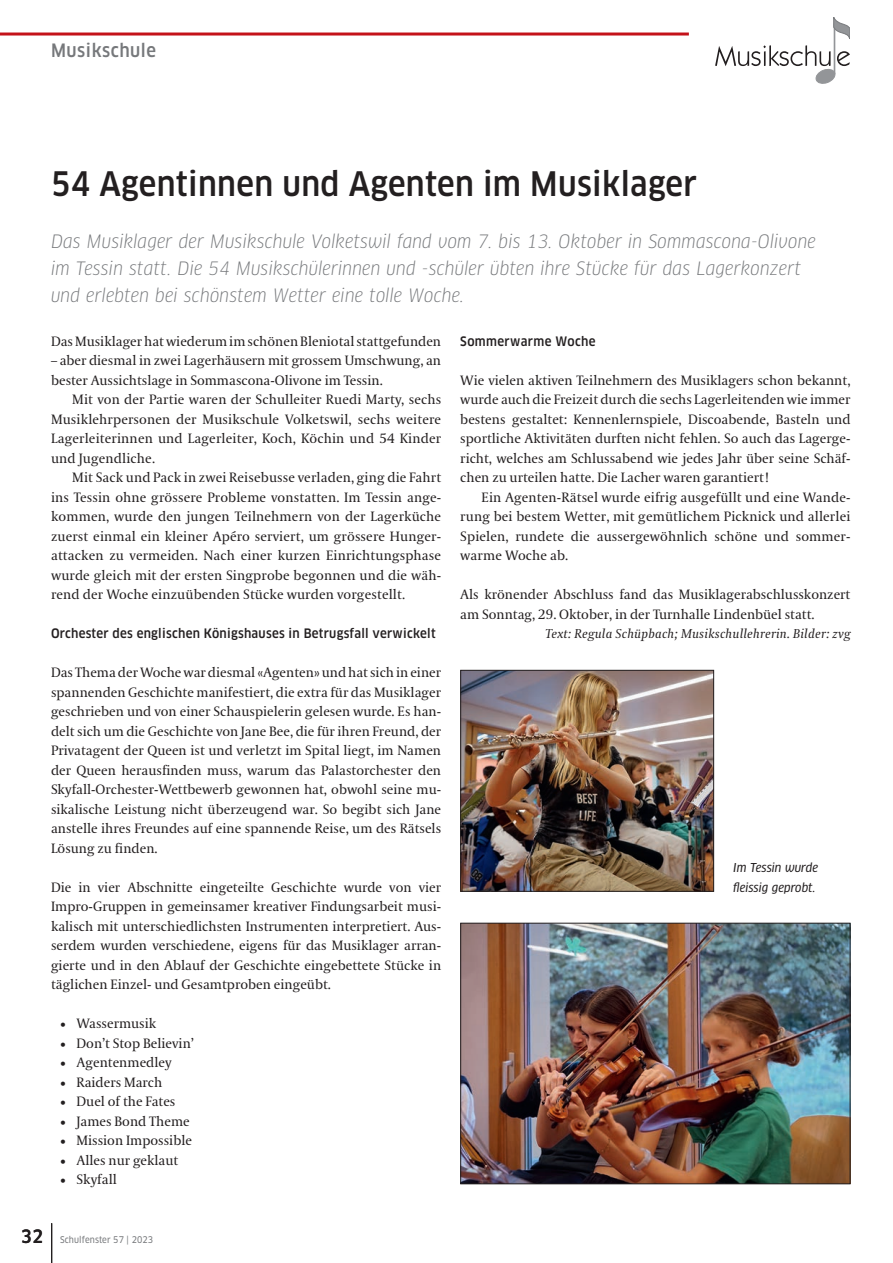
<style>
.page{position:relative;width:893px;height:1263px;background:#fff}
.page>*{position:absolute;margin:0;border:0;box-sizing:border-box;transform-origin:0 0}
.t1{font:500 33px "Clan OT Narr";letter-spacing:.01em;color:#231f20}
.t2{font:italic 18px/27px "Clan OT Narr";letter-spacing:.01em;color:#76787b}
.t3{font:500 18px "Clan OT Narr";letter-spacing:.03em;color:#76787b}
.t4{font:13.5px/19.5px "Coranto";color:#231f20;text-align:justify}
.t5{font:500 12.75px "Clan OT Narr";letter-spacing:.02em;color:#231f20}
.t6{font:italic 12.75px "Coranto";letter-spacing:.02em;color:#231f20}
.t7{font:italic 12px/19.5px "Clan OT Narr News";color:#231f20}
.t8{font:9px "Clan OT Narr News";letter-spacing:.01em;color:#76787b}
.s1{font-family:"Clan OT Narr";font-weight:500;font-size:18px;color:#231f20}
</style>
<div class="page">
<hr style="left:0;top:33px;width:689px;height:3px;background:#c4121a">
<hr style="left:51px;top:1223px;width:1px;height:40px;background:#231f20">
<img style="left:462px;top:672px;width:250px;height:218px">
<div style="left:460px;top:670px;width:254px;height:222px;border:1px solid #231f20"></div>
<img style="left:462px;top:925px;width:386px;height:257px">
<div style="left:460px;top:923px;width:390px;height:261px;border:1px solid #231f20"></div>
<svg style="left:715px;top:45px;width:135px;height:39px"></svg>
<hr style="left:834px;top:23px;width:1px;height:51px;background:#939598">
<svg style="left:834px;top:17px;width:16px;height:22px"></svg>
<h2 class="t3" style="left:51px;top:40px;width:107px">Musikschule</h2>
<h1 class="t1" style="left:51px;top:165px;width:648px">54 Agentinnen und Agenten im Musiklager</h1>
<p class="t2" style="left:51px;top:228px;width:766px">Das Musiklager der Musikschule Volketswil fand vom 7. bis 13. Oktober in Sommascona-Olivone im Tessin statt. Die 54 Musikschülerinnen und -schüler übten ihre Stücke für das Lagerkonzert und erlebten bei schönstem Wetter eine tolle Woche.</p>
<p class="t4" style="left:51px;top:332px;width:392px">Das Musiklager hat wiederum im schönen Bleniotal stattgefunden</p>
<p class="t4" style="left:51px;top:351px;width:392px">– aber diesmal in zwei Lagerhäusern mit grossem Umschwung, an bester Aussichtslage in Sommascona-Olivone im Tessin.</p>
<p class="t4" style="left:51px;top:390px;width:392px;text-indent:21px">Mit von der Partie waren der Schulleiter Ruedi Marty, sechs Musiklehrpersonen der Musikschule Volketswil, sechs weitere Lagerleiterinnen und Lagerleiter, Koch, Köchin und 54 Kinder und Jugendliche.</p>
<p class="t4" style="left:51px;top:468px;width:392px;text-indent:21px">Mit Sack und Pack in zwei Reisebusse verladen, ging die Fahrt ins Tessin ohne grössere Probleme vonstatten. Im Tessin ange&shy;kommen, wurde den jungen Teilnehmern von der Lagerküche zuerst einmal ein kleiner Apéro serviert, um grössere Hunger&shy;attacken zu vermeiden. Nach einer kurzen Einrichtungsphase wurde gleich mit der ersten Singprobe begonnen und die wäh&shy;rend der Woche einzuübenden Stücke wurden vorgestellt.</p>
<p class="t5" style="left:51px;top:626px;width:386px">Orchester des englischen Königshauses in Betrugsfall verwickelt</p>
<p class="t4" style="left:51px;top:663px;width:392px">Das Thema der Woche war diesmal «Agenten» und hat sich in einer spannenden Geschichte manifestiert, die extra für das Musiklager geschrieben und von einer Schauspielerin gelesen wurde. Es han&shy;delt sich um die Geschichte von Jane Bee, die für ihren Freund, der Privatagent der Queen ist und verletzt im Spital liegt, im Namen der Queen herausfinden muss, warum das Palastorchester den Skyfall-Orchester-Wettbewerb gewonnen hat, obwohl seine mu&shy;sikalische Leistung nicht überzeugend war. So begibt sich Jane anstelle ihres Freundes auf eine spannende Reise, um des Rätsels Lösung zu finden.</p>
<p class="t4" style="left:51px;top:878px;width:392px">Die in vier Abschnitte eingeteilte Geschichte wurde von vier Impro-Gruppen in gemeinsamer kreativer Findungsarbeit musi&shy;kalisch mit unterschiedlichsten Instrumenten interpretiert. Aus&shy;serdem wurden verschiedene, eigens für das Musiklager arran&shy;gierte und in den Ablauf der Geschichte eingebettete Stücke in täglichen Einzel- und Gesamtproben eingeübt.</p>
<p class="t4" style="left:60px;top:1014px;width:98px">• Wassermusik</p>
<p class="t4" style="left:60px;top:1034px;width:136px">• Don’t Stop Believin’</p>
<p class="t4" style="left:60px;top:1053px;width:114px">• Agentenmedley</p>
<p class="t4" style="left:60px;top:1073px;width:104px">• Raiders March</p>
<p class="t4" style="left:60px;top:1092px;width:117px">• Duel of the Fates</p>
<p class="t4" style="left:60px;top:1112px;width:132px">• James Bond Theme</p>
<p class="t4" style="left:60px;top:1131px;width:134px">• Mission Impossible</p>
<p class="t4" style="left:60px;top:1151px;width:120px">• Alles nur geklaut</p>
<p class="t4" style="left:60px;top:1170px;width:59px">• Skyfall</p>
<p class="t5" style="left:460px;top:333px;width:137px">Sommerwarme Woche</p>
<p class="t4" style="left:460px;top:371px;width:392px">Wie vielen aktiven Teilnehmern des Musiklagers schon bekannt, wurde auch die Freizeit durch die sechs Lagerleitenden wie immer bestens gestaltet: Kennenlernspiele, Discoabende, Basteln und sportliche Aktivitäten durften nicht fehlen. So auch das Lagerge&shy;richt, welches am Schlussabend wie jedes Jahr über seine Schäf&shy;chen zu urteilen hatte. Die Lacher waren garantiert!</p>
<p class="t4" style="left:460px;top:488px;width:392px;text-indent:21px">Ein Agenten-Rätsel wurde eifrig ausgefüllt und eine Wande&shy;rung bei bestem Wetter, mit gemütlichem Picknick und allerlei Spielen, rundete die aussergewöhnlich schöne und sommer&shy;warme Woche ab.</p>
<p class="t4" style="left:460px;top:585px;width:392px">Als krönender Abschluss fand das Musiklagerabschlusskonzert am Sonntag, 29. Oktober, in der Turnhalle Lindenbüel statt.</p>
<p class="t6" style="left:546px;top:626px;width:306px">Text: Regula Schüpbach; Musikschullehrerin. Bilder: zvg</p>
<p class="t7" style="left:733px;top:858px;width:87px">Im Tessin wurde fleissig geprobt.</p>
<p class="t8" style="left:21px;top:1234px;width:133px"><span class="s1">32</span> Schulfenster 57 | 2023</p>
</div>
